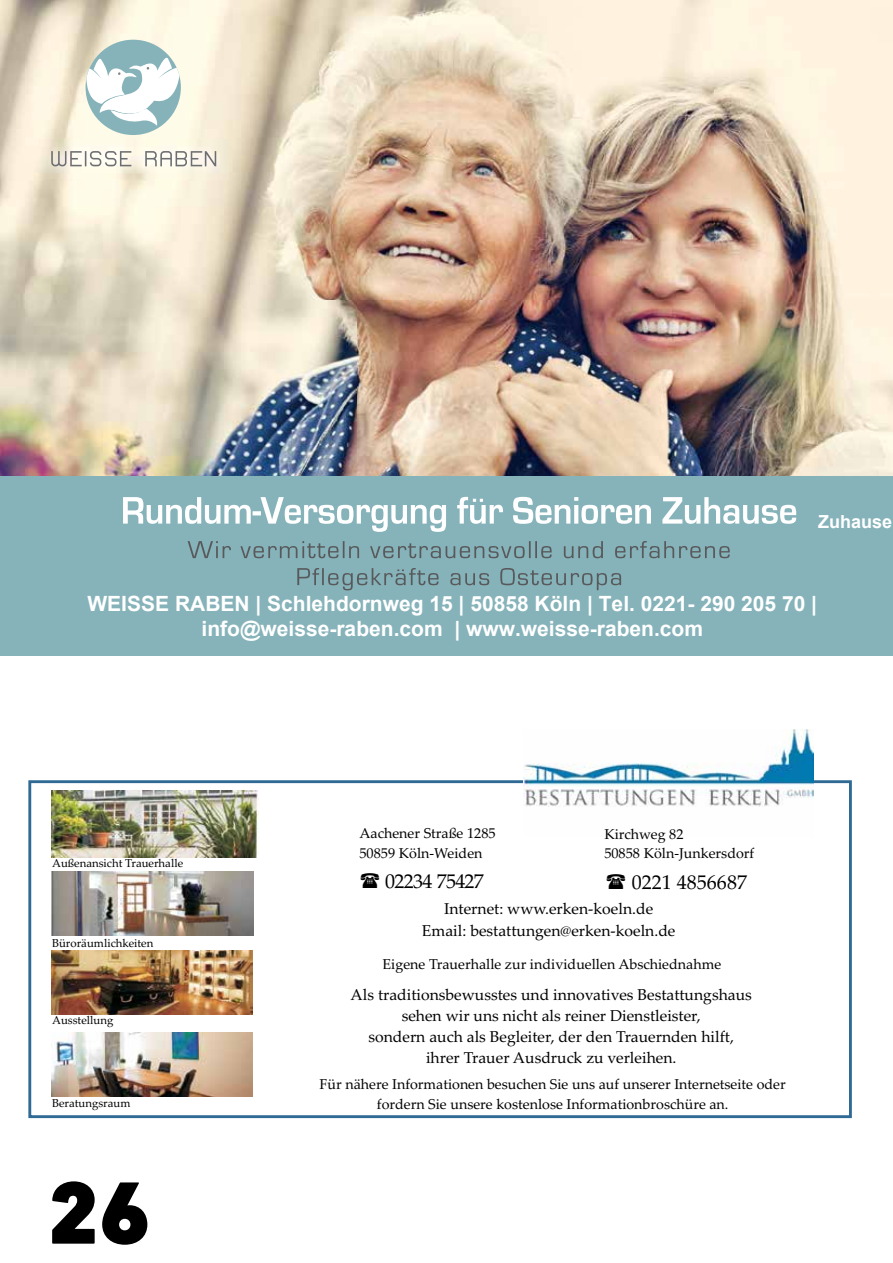
<style>
.page{position:relative;width:893px;height:1263px;background:#fff}
.page>*{position:absolute;margin:0;border:0;box-sizing:border-box;transform-origin:0 0}
.t1{font:900 90px "DIN Next LT Pro";color:#000}
.t2{font:700 21px/25.2px "Arial";color:#fff;text-align:center}
.t3{font:20.1px "Palatino Linotype";color:#000}
.t4{font:700 18px "Arial";color:#fff}
.t5{font:15.75px/21.3px "Palatino Linotype";color:#000;text-align:center}
.t6{font:14.25px/19.4px "Palatino Linotype";color:#000}
.t7{font:11.4px "Palatino Linotype";color:#000}
</style>
<div class="page">
<div style="left:28px;top:780px;width:824px;height:338px;border:3px solid #2f6a94"></div>
<img style="left:524px;top:729px;width:289px;height:78px">
<img style="left:51px;top:871px;width:202px;height:65px">
<img style="left:51px;top:950px;width:202px;height:65px">
<img style="left:51px;top:791px;width:208px;height:66px">
<img style="left:51px;top:1032px;width:201px;height:64px">
<img style="left:0;top:0;width:893px;height:476px">
<div style="left:0;top:476px;width:893px;height:179px;background:#86b3ba"></div>
<svg style="left:297px;top:568px;width:324px;height:22px"></svg>
<svg style="left:188px;top:541px;width:542px;height:17px"></svg>
<svg style="left:123px;top:497px;width:673px;height:35px"></svg>
<img style="left:39px;top:139px;width:189px;height:39px">
<svg style="left:51px;top:151px;width:165px;height:15px"></svg>
<div style="left:86px;top:40px;width:95px;height:95px;background:#86b3ba;border-radius:50%"></div>
<svg style="left:86px;top:55px;width:93px;height:71px"></svg>
<p class="t4" style="left:818px;top:510px;width:76px">Zuhause</p>
<h2 class="t2" style="left:87px;top:592px;width:731px">WEISSE RABEN | Schlehdornweg 15 | 50858 Köln | Tel. 0221- 290 205 70 | info@weisse-raben.com | www.weisse-raben.com</h2>
<p class="t7" style="left:52px;top:856px;width:133px">Außenansicht Trauerhalle</p>
<p class="t7" style="left:52px;top:936px;width:103px">Büroräumlichkeiten</p>
<p class="t7" style="left:52px;top:1013px;width:63px">Ausstellung</p>
<p class="t7" style="left:52px;top:1096px;width:80px">Beratungsraum</p>
<h1 class="t1" style="left:48px;top:1159px;width:104px">26</h1>
<p class="t6" style="left:359px;top:825px;width:138px">Aachener Straße 1285<br>50859 Köln-Weiden</p>
<p class="t3" style="left:385px;top:868px;width:100px">02234 75427</p>
<p class="t3" style="left:632px;top:869px;width:117px">0221 4856687</p>
<p class="t6" style="left:604px;top:826px;width:151px">Kirchweg 82<br>50858 Köln-Junkersdorf</p>
<p class="t5" style="left:422px;top:900px;width:255px">Internet: www.erken-koeln.de<br>Email: bestattungen@erken-koeln.de</p>
<p class="t6" style="left:383px;top:955px;width:340px">Eigene Trauerhalle zur individuellen Abschiednahme</p>
<p class="t5" style="left:351px;top:985px;width:403px">Als traditionsbewusstes und innovatives Bestattungshaus sehen wir uns nicht als reiner Dienstleister,<br>sondern auch als Begleiter, der den Trauernden hilft, ihrer Trauer Ausdruck zu verleihen.</p>
<p class="t6" style="left:320px;top:1076px;width:468px;text-align:center">Für nähere Informationen besuchen Sie uns auf unserer Internetseite oder fordern Sie unsere kostenlose Informationbroschüre an.</p>
</div>
